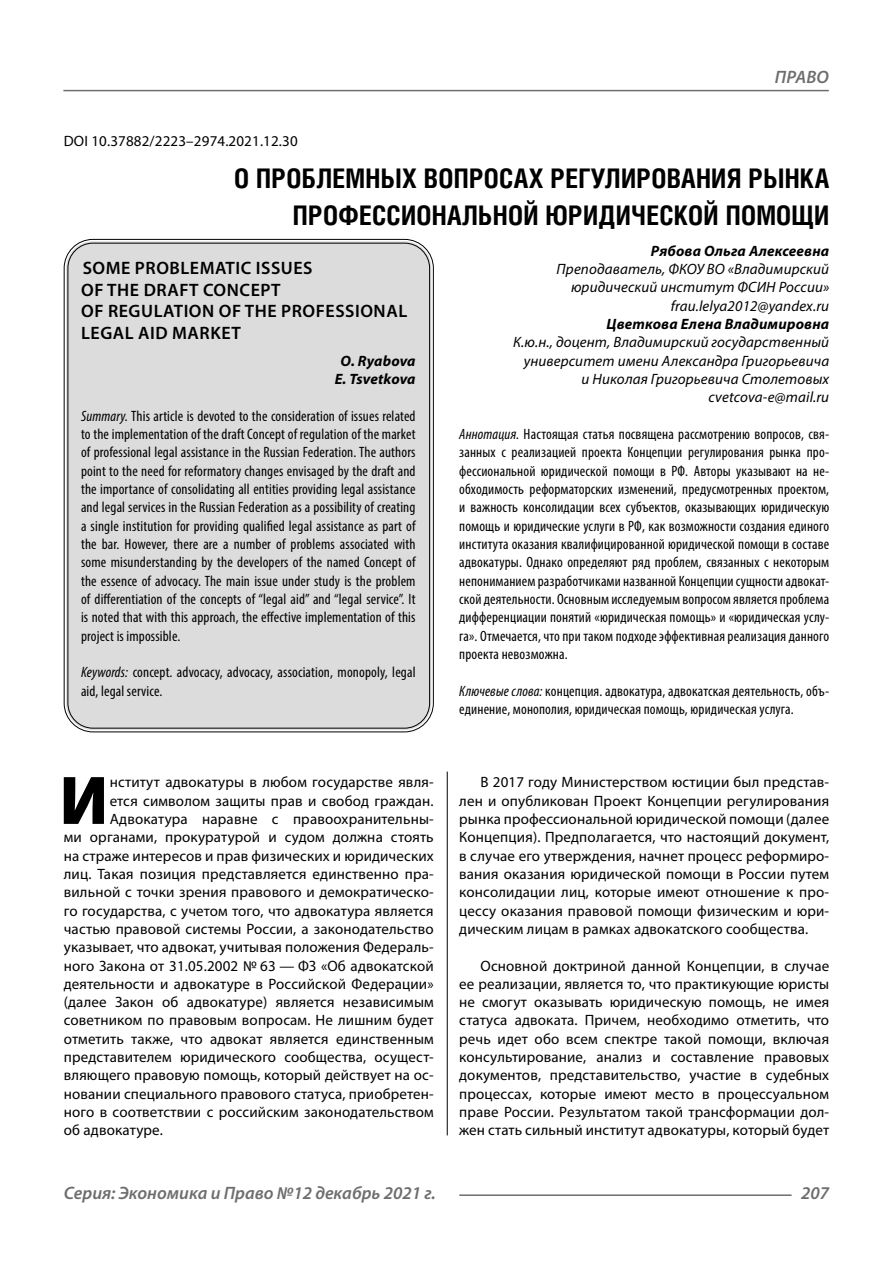
<style>
.page{position:relative;width:893px;height:1263px;background:#fff}
.page>*{position:absolute;margin:0;border:0;box-sizing:border-box;transform-origin:0 0}
.Bukvica{font:900 69.3px "Myriad Pro";color:#000}
.Header{font:700 27px/37.5px "Helios Cond C";letter-spacing:.01em;color:#000;text-align:right}
.Header-eng{font:600 18px/21.6px "Myriad Pro";letter-spacing:.03em;color:#000}
.t1{font:italic 600 18px "Myriad Pro";color:#6e6e6e}
.Bukvica-2{font:15px "Myriad Pro";letter-spacing:.01em;color:#000}
.Annotation-rus{font:condensed 15px/18.3px "Myriad Pro";letter-spacing:.01em;color:#000;text-align:justify}
.Normal{font:15px/18.3px "Myriad Pro";letter-spacing:.01em;color:#000;text-align:justify}
.Annotation-eng{font:condensed 15px/18.3px "Myriad Pro";letter-spacing:.01em;color:#000;text-align:justify}
.Author-doc{font:italic 15px/18.3px "Myriad Pro";letter-spacing:.01em;color:#000;text-align:right}
.Author{font:italic 700 15px "Myriad Pro";letter-spacing:.01em;color:#000}
.Author-email{font:italic 15px "Myriad Pro";letter-spacing:.01em;color:#000}
.DOI{font:15px "Myriad Pro";letter-spacing:.01em;color:#000}
.Author-eng{font:italic 700 15px "Myriad Pro";color:#000}
.s1{font-style:italic}
</style>
<div class="page">
<hr style="left:447px;top:769px;width:1px;height:366px;background:#000">
<div style="left:43px;top:751px;width:786px;height:21px;background:#fff"></div>
<div style="left:66px;top:241px;width:365px;height:489px;background:#dcdcdc;border-radius:27px"></div>
<hr style="left:63px;top:90px;width:766px;height:1px;background:#6e6e6e">
<hr style="left:459px;top:1194px;width:333px;height:2px;background:#6e6e6e">
<p class="t1" style="left:775px;top:66px;width:24px">Право</p>
<p class="DOI" style="left:64px;top:132px;width:235px">DOI 10.37882/2223–2974.2021.12.30</p>
<p class="Header" style="left:234px;top:159px;width:596px">О ПРОБЛЕМНЫХ ВОПРОСАХ РЕГУЛИРОВАНИЯ РЫНКА<br>ПРОФЕССИОНАЛЬНОЙ ЮРИДИЧЕСКОЙ ПОМОЩИ</p>
<p class="Author" style="left:651px;top:241px;width:180px">Рябова Ольга Алексеевна</p>
<p class="Author-doc" style="left:556px;top:260px;width:274px">Преподаватель, ФКОУ ВО «Владимирский юридический институт ФСИН России»</p>
<p class="Author-email" style="left:671px;top:296px;width:160px">frau.lelya2012@yandex.ru</p>
<p class="Author" style="left:607px;top:314px;width:224px">Цветкова Елена Владимировна</p>
<p class="Author-doc" style="left:513px;top:333px;width:318px">К.ю.н., доцент, Владимирский государственный университет имени Александра Григорьевича и Николая Григорьевича Столетовых</p>
<p class="Author-email" style="left:709px;top:388px;width:122px">cvetcova-e@mail.ru</p>
<p class="Annotation-rus" style="left:459px;top:425px;width:371px"><span class="s1">Аннотация.</span> Настоящая статья посвящена рассмотрению вопросов, свя&shy;занных с реализацией проекта Концепции регулирования рынка про&shy;фессиональной юридической помощи в РФ. Авторы указывают на не&shy;обходимость реформаторских изменений, предусмотренных проектом, и важность консолидации всех субъектов, оказывающих юридическую помощь и юридические услуги в РФ, как возможности создания единого института оказания квалифицированной юридической помощи в составе адвокатуры. Однако определяют ряд проблем, связанных с некоторым непониманием разработчиками названной Концепции сущности адвокат&shy;ской деятельности. Основным исследуемым вопросом является проблема дифференциации понятий «юридическая помощь» и «юридическая услу&shy;га». Отмечается, что при таком подходе эффективная реализация данного проекта невозможна.</p>
<p class="Annotation-rus" style="left:459px;top:681px;width:371px"><span class="s1">Ключевые слова:</span> концепция. адвокатура, адвокатская деятельность, объ&shy;единение, монополия, юридическая помощь, юридическая услуга.</p>
<p class="Header-eng" style="left:81px;top:257px;width:327px">SOME PROBLEMATIC ISSUES<br>OF THE DRAFT CONCEPT<br>OF REGULATION OF THE PROFESSIONAL<br>LEGAL AID MARKET</p>
<p class="Author-eng" style="left:341px;top:351px;width:77px">O. Ryabova</p>
<p class="Author-eng" style="left:335px;top:369px;width:82px">E. Tsvetkova</p>
<p class="Annotation-eng" style="left:81px;top:406px;width:336px"><span class="s1">Summary.</span> This article is devoted to the consideration of issues related to the implementation of the draft Concept of regulation of the market of professional legal assistance in the Russian Federation. The authors point to the need for reformatory changes envisaged by the draft and the importance of consolidating all entities providing legal assistance and legal services in the Russian Federation as a possibility of creating a single institution for providing qualified legal assistance as part of the bar. However, there are a number of problems associated with some misunderstanding by the developers of the named Concept of the essence of advocacy. The main issue under study is the problem of differentiation of the concepts of “legal aid” and “legal service”. It is noted that with this approach, the effective implementation of this project is impossible.</p>
<p class="Annotation-eng" style="left:81px;top:663px;width:336px"><span class="s1">Keywords:</span> concept. advocacy, advocacy, association, monopoly, legal aid, legal service.</p>
<p class="Bukvica" style="left:59px;top:754px;width:50px">И</p>
<p class="Bukvica-2" style="left:110px;top:773px;width:326px">нститут адвокатуры в любом государстве явля-</p>
<p class="Bukvica-2" style="left:110px;top:791px;width:324px">ется символом защиты прав и свобод граждан.</p>
<p class="Bukvica-2" style="left:110px;top:810px;width:326px">Адвокатура наравне с правоохранительны-</p>
<p class="Bukvica-2" style="left:64px;top:828px;width:371px">ми органами, прокуратурой и судом должна стоять</p>
<p class="Bukvica-2" style="left:64px;top:846px;width:371px">на страже интересов и прав физических и юридических</p>
<p class="Bukvica-2" style="left:64px;top:864px;width:371px">лиц. Такая позиция представляется единственно пра-</p>
<p class="Bukvica-2" style="left:64px;top:883px;width:371px">вильной с точки зрения правового и демократическо-</p>
<p class="Bukvica-2" style="left:64px;top:901px;width:371px">го государства, с учетом того, что адвокатура является</p>
<p class="Bukvica-2" style="left:64px;top:919px;width:371px">частью правовой системы России, а законодательство</p>
<p class="Bukvica-2" style="left:64px;top:938px;width:371px">указывает, что адвокат, учитывая положения Федераль-</p>
<p class="Bukvica-2" style="left:64px;top:956px;width:371px">ного Закона от 31.05.2002 № 63 — ФЗ «Об адвокатской</p>
<p class="Bukvica-2" style="left:64px;top:974px;width:371px">деятельности и адвокатуре в Российской Федерации»</p>
<p class="Bukvica-2" style="left:64px;top:993px;width:371px">(далее Закон об адвокатуре) является независимым</p>
<p class="Bukvica-2" style="left:64px;top:1011px;width:371px">советником по правовым вопросам. Не лишним будет</p>
<p class="Bukvica-2" style="left:64px;top:1029px;width:371px">отметить также, что адвокат является единственным</p>
<p class="Bukvica-2" style="left:64px;top:1048px;width:371px">представителем юридического сообщества, осущест-</p>
<p class="Bukvica-2" style="left:64px;top:1066px;width:371px">вляющего правовую помощь, который действует на ос-</p>
<p class="Bukvica-2" style="left:64px;top:1084px;width:371px">новании специального правового статуса, приобретен-</p>
<p class="Bukvica-2" style="left:64px;top:1103px;width:371px">ного в соответствии с российским законодательством</p>
<p class="Bukvica-2" style="left:64px;top:1121px;width:99px">об адвокатуре.</p>
<p class="Normal" style="left:459px;top:773px;width:371px;text-indent:21px">В 2017 году Министерством юстиции был представ&shy;лен и опубликован Проект Концепции регулирования рынка профессиональной юридической помощи (далее Концепция). Предполагается, что настоящий документ, в случае его утверждения, начнет процесс реформиро&shy;вания оказания юридической помощи в России путем консолидации лиц, которые имеют отношение к про&shy;цессу оказания правовой помощи физическим и юри&shy;дическим лицам в рамках адвокатского сообщества.</p>
<p class="Normal" style="left:459px;top:956px;width:371px;text-indent:21px">Основной доктриной данной Концепции, в случае ее реализации, является то, что практикующие юристы не смогут оказывать юридическую помощь, не имея статуса адвоката. Причем, необходимо отметить, что речь идет обо всем спектре такой помощи, включая консультирование, анализ и составление правовых документов, представительство, участие в судебных процессах, которые имеют место в процессуальном праве России. Результатом такой трансформации дол&shy;жен стать сильный институт адвокатуры, который будет</p>
<p class="t1" style="left:64px;top:1182px;width:373px">Серия: Экономика и Право №12 декабрь 2021 г.</p>
<p class="t1" style="left:801px;top:1182px;width:30px">207</p>
</div>
